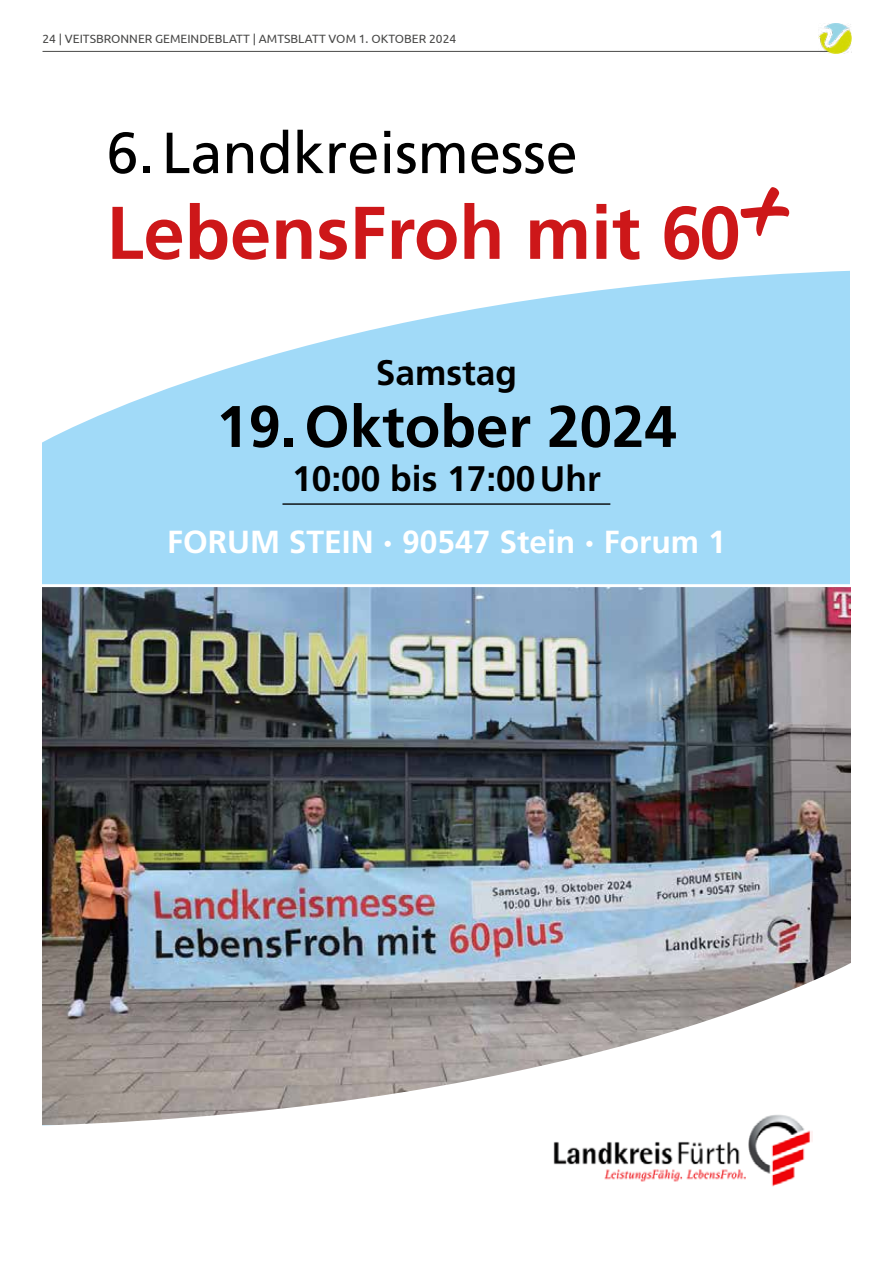
<style>
.page{position:relative;width:893px;height:1263px;background:#fff}
.page>*{position:absolute;margin:0;border:0;box-sizing:border-box;transform-origin:0 0}
.t1{font:700 74.55px "Frutiger LT Std";color:#cd1719}
.t2{font:700 58.5px "Frutiger LT Std";color:#000}
.t3{font:57.9px "Frutiger LT Std";color:#000}
.t4{font:700 35.55px "Frutiger LT Std";color:#000}
.t5{font:700 31.95px "Frutiger LT Std";color:#fff}
.t6{font:12px "Ubuntu";color:#484847}
.s1{font-size:17.7px}
</style>
<div class="page">
<hr style="left:43px;top:51px;width:786px;height:1px;background:#484847">
<img style="left:818px;top:23px;width:33px;height:31px">
<div style="left:43px;top:72px;width:807px;height:1148px;background:#a1daf8"></div>
<img style="left:43px;top:584px;width:807px;height:373px">
<svg style="left:43px;top:72px;width:807px;height:370px;fill:#fff"></svg>
<svg style="left:43px;top:957px;width:807px;height:263px;background:#cecdcd"></svg>
<hr style="left:282px;top:503px;width:328px;height:2px;background:#000">
<svg style="left:740px;top:187px;width:50px;height:49px;background:#efb5b6"></svg>
<img style="left:551px;top:1111px;width:261px;height:78px">
<p class="t6" style="left:43px;top:32px;width:415px">24 | VEITSBRONNER GEMEINDEBLATT | AMTSBLATT VOM 1. OKTOBER 2024</p>
<h3 class="t3" style="left:106px;top:119px;width:473px">6.Landkreismesse</h3>
<h1 class="t1" style="left:106px;top:189px;width:636px">LebensFroh mit 60</h1>
<h3 class="t4" style="left:376px;top:352px;width:143px">Samstag</h3>
<h2 class="t2" style="left:216px;top:392px;width:462px">19.Oktober 2024</h2>
<h3 class="t4" style="left:292px;top:458px;width:310px">10:00 bis 17:00Uhr</h3>
<h3 class="t5" style="left:167px;top:523px;width:560px">FORUM STEIN <span class="s1">•</span> 90547 Stein <span class="s1">•</span> Forum 1</h3>
</div>
